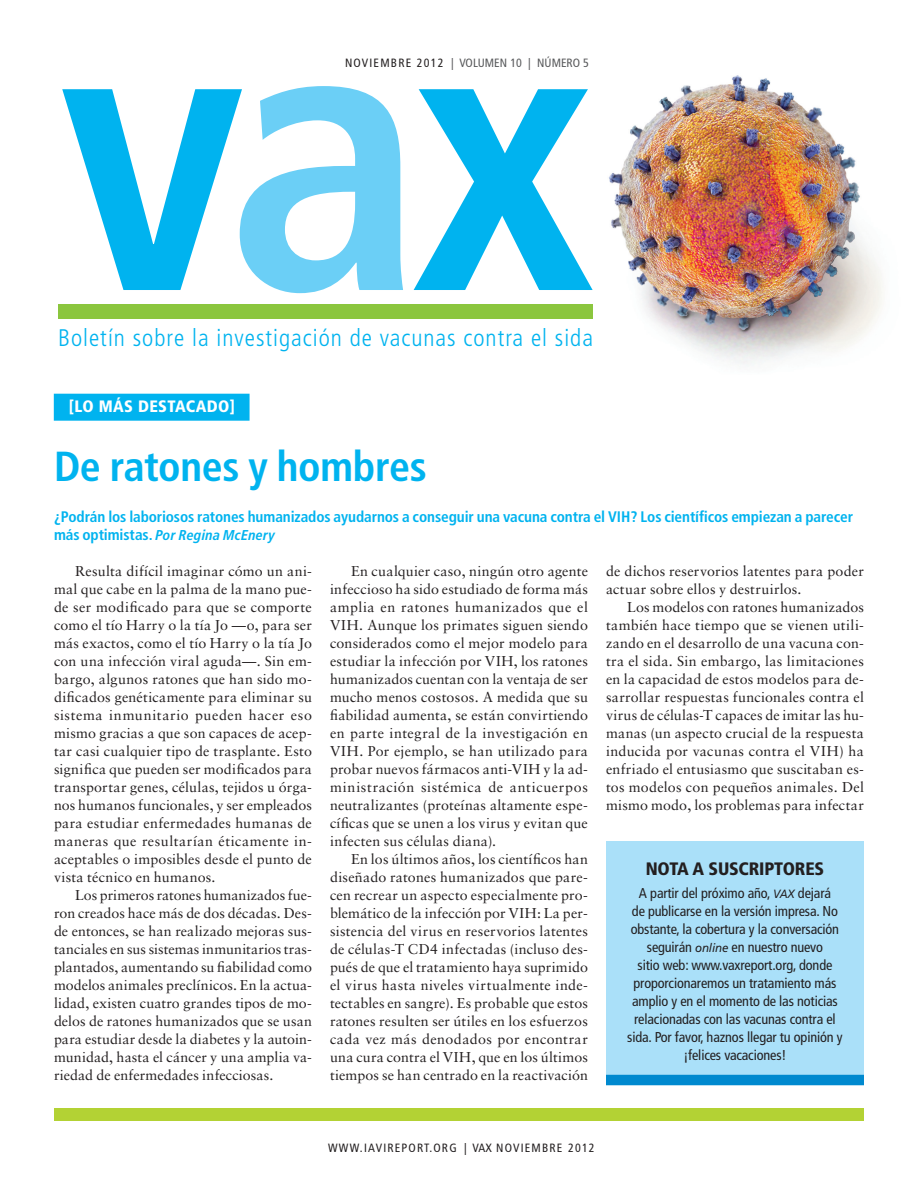
<style>
.page{position:relative;width:918px;height:1188px;background:#fff}
.page>*{position:absolute;margin:0;border:0;box-sizing:border-box;transform-origin:0 0}
.t1{font:700 condensed 390px "Frutiger";color:#00b3ef}
.t2{font:700 condensed 42px "Frutiger";letter-spacing:-.01em;color:#00b3ef}
.t3{font:300 condensed 24px "Frutiger";letter-spacing:.04em;color:#00b3ef}
.t4{font:900 condensed 18px "Frutiger";letter-spacing:-.01em;color:#231f20}
.t5{font:900 condensed 16.5px "Frutiger";letter-spacing:.02em;color:#fff}
.t6{font:700 condensed 15.3px "Frutiger";letter-spacing:-.01em;color:#00b3ef}
.t7{font:14.25px/18px "Sabon";letter-spacing:.015em;color:#231f20;text-align:justify}
.t8{font:condensed 14.25px/18px "Frutiger";letter-spacing:-.01em;color:#231f20;text-align:center}
.t9{font:italic 700 condensed 14.25px "Frutiger LT Com";letter-spacing:.01em;color:#00b3ef}
.t10{font:condensed 12px "Frutiger";letter-spacing:.1em;color:#231f20}
.t11{font:condensed 12px "Frutiger";color:#57585a}
.s1{color:#231f20}
.s2{color:#6bcff6}
.s3{font-family:"Frutiger";font-style:normal;font-size:15.3px}
.s4{font-style:italic;font-stretch:normal;font-size:12px}
.s5{font-style:italic;font-stretch:normal;font-size:12.15px}
</style>
<div class="page">
<img style="left:609px;top:75px;width:274px;height:291px">
<div style="left:54px;top:394px;width:196px;height:27px;background:#00b3ef"></div>
<div style="left:58px;top:304px;width:535px;height:15px;background:#8bc63e"></div>
<div style="left:54px;top:1108px;width:810px;height:12px;background:#b3d234"></div>
<div style="left:606px;top:842px;width:258px;height:238px;background:#aae0f9"></div>
<div style="left:606px;top:1075px;width:258px;height:10px;background:#0089cf"></div>
<p class="t11" style="left:345px;top:56px;width:246px"><span class="s1">NOVIEMBRE 2012</span> | VOLUMEn 10 | Número 5</p>
<h1 class="t1" style="left:58px;top:-77px;width:537px">v<span class="s2">a</span>x</h1>
<h3 class="t3" style="left:58px;top:324px;width:537px">Boletín sobre la investigación de vacunas contra el sida</h3>
<p class="t5" style="left:69px;top:397px;width:168px">[LO MÁS DESTACADO]</p>
<h2 class="t2" style="left:54px;top:442px;width:374px">De ratones y hombres</h2>
<p class="t6" style="left:54px;top:508px;width:801px">¿Podrán los laboriosos ratones humanizados ayudarnos a conseguir una vacuna contra el VIH? Los científicos empiezan a parecer</p>
<p class="t9" style="left:54px;top:527px;width:223px"><span class="s3">más optimistas.</span> Por Regina McEnery</p>
<p class="t7" style="left:54px;top:562px;width:259px;text-indent:21px">Resulta difícil imaginar cómo un ani&shy;mal que cabe en la palma de la mano pue&shy;de ser modificado para que se comporte como el tío Harry o la tía Jo —o, para ser más exactos, como el tío Harry o la tía Jo con una infección viral aguda—. Sin em&shy;bargo, algunos ratones que han sido mo&shy;dificados genéticamente para eliminar su sistema inmunitario pueden hacer eso mismo gracias a que son capaces de acep&shy;tar casi cualquier tipo de trasplante. Esto significa que pueden ser modificados para transportar genes, células, tejidos u órga&shy;nos humanos funcionales, y ser empleados para estudiar enfermedades humanas de maneras que resultarían éticamente in&shy;aceptables o imposibles desde el punto de vista técnico en humanos.</p>
<p class="t7" style="left:54px;top:886px;width:259px;text-indent:21px">Los primeros ratones humanizados fue&shy;ron creados hace más de dos décadas. Des&shy;de entonces, se han realizado mejoras sus&shy;tanciales en sus sistemas inmunitarios tras&shy;plantados, aumentando su fiabilidad como modelos animales preclínicos. En la actua&shy;lidad, existen cuatro grandes tipos de mo&shy;delos de ratones humanizados que se usan para estudiar desde la diabetes y la autoin&shy;munidad, hasta el cáncer y una amplia va&shy;riedad de enfermedades infecciosas.</p>
<p class="t7" style="left:330px;top:562px;width:260px;text-indent:21px">En cualquier caso, ningún otro agente infeccioso ha sido estudiado de forma más amplia en ratones humanizados que el VIH. Aunque los primates siguen siendo considerados como el mejor modelo para estudiar la infección por VIH, los ratones humanizados cuentan con la ventaja de ser mucho menos costosos. A medida que su fiabilidad aumenta, se están convirtiendo en parte integral de la investigación en VIH. Por ejemplo, se han utilizado para probar nuevos fármacos anti-VIH y la ad&shy;ministración sistémica de anticuerpos neutralizantes (proteínas altamente espe&shy;cíficas que se unen a los virus y evitan que infecten sus células diana).</p>
<p class="t7" style="left:330px;top:850px;width:260px;text-indent:21px">En los últimos años, los científicos han diseñado ratones humanizados que pare&shy;cen recrear un aspecto especialmente pro&shy;blemático de la infección por VIH: La per&shy;sistencia del virus en reservorios latentes de células-T CD4 infectadas (incluso des&shy;pués de que el tratamiento haya suprimido el virus hasta niveles virtualmente inde&shy;tectables en sangre). Es probable que estos ratones resulten ser útiles en los esfuerzos cada vez más denodados por encontrar una cura contra el VIH, que en los últimos tiempos se han centrado en la reactivación</p>
<p class="t7" style="left:606px;top:562px;width:259px">de dichos reservorios latentes para poder actuar sobre ellos y destruirlos.</p>
<p class="t7" style="left:606px;top:598px;width:259px;text-indent:21px">Los modelos con ratones humanizados también hace tiempo que se vienen utili&shy;zando en el desarrollo de una vacuna con&shy;tra el sida. Sin embargo, las limitaciones en la capacidad de estos modelos para de&shy;sarrollar respuestas funcionales contra el virus de células-T capaces de imitar las hu&shy;manas (un aspecto crucial de la respuesta inducida por vacunas contra el VIH) ha enfriado el entusiasmo que suscitaban es&shy;tos modelos con pequeños animales. Del mismo modo, los problemas para infectar</p>
<p class="t4" style="left:646px;top:858px;width:23px">NOTA</p>
<p class="t4" style="left:693px;top:858px;width:123px">A SUSCRIPTORES</p>
<p class="t8" style="left:627px;top:884px;width:217px">A partir del próximo año, <span class="s4">VAX</span> dejará<br>de publicarse en la versión impresa. No obstante, la cobertura y la conversación seguirán <span class="s5">online</span> en nuestro nuevo<br>sitio web: www.vaxreport.org, donde proporcionaremos un tratamiento más amplio y en el momento de las noticias relacionadas con las vacunas contra el sida. Por favor, haznos llegar tu opinión y ¡felices vacaciones!</p>
<p class="t10" style="left:328px;top:1141px;width:268px">www.IAVIreport.ORG | VAX NOVIEMBRE 2012</p>
</div>
